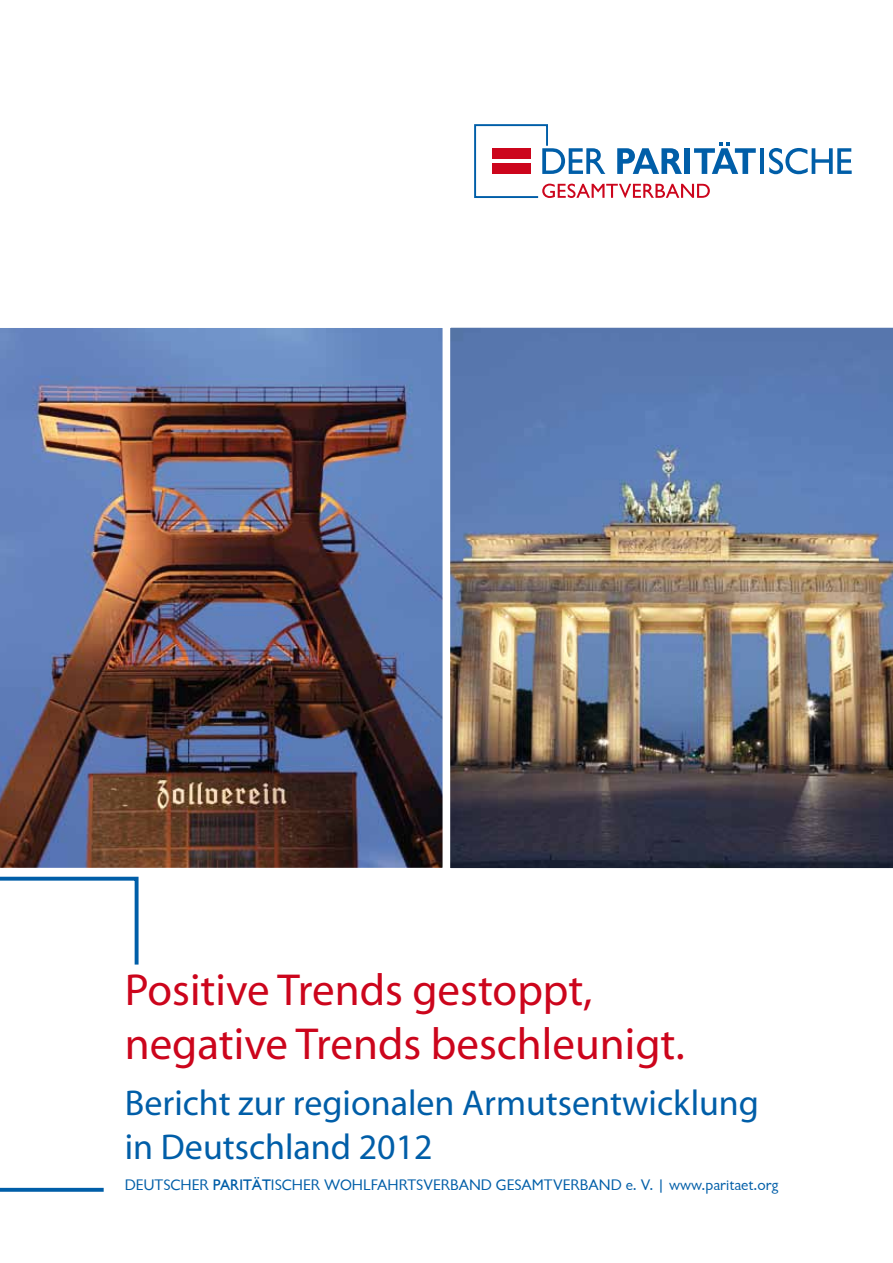
<style>
.page{position:relative;width:893px;height:1263px;background:#fff}
.page>*{position:absolute;margin:0;border:0;box-sizing:border-box;transform-origin:0 0}
.t1{font:45px/54px "Myriad";color:#cc051c}
.t2{font:36px/43.2px "Myriad";color:#005ea8}
.t3{font:15.75px "Chantilly";color:#005ea8}
.s1{font-weight:500}
</style>
<div class="page">
<img style="left:0;top:328px;width:443px;height:540px">
<img style="left:450px;top:327px;width:443px;height:542px">
<hr style="left:760px;top:148px;width:4px;height:26px;background:#005ea8">
<svg style="left:769px;top:148px;width:83px;height:26px"></svg>
<svg style="left:474px;top:124px;width:282px;height:74px"></svg>
<svg style="left:0;top:877px;width:139px;height:315px"></svg>
<h1 class="t1" style="left:125px;top:965px;width:561px">Positive Trends gestoppt, negative Trends beschleunigt.</h1>
<h2 class="t2" style="left:125px;top:1083px;width:636px">Bericht zur regionalen Armutsentwicklung in Deutschland 2012</h2>
<p class="t3" style="left:125px;top:1176px;width:655px">DEUTSCHER <span class="s1">parität</span>ISCHER WOHLFAHRTSVERBAND GESAMTVERBAND E. V. | WWW.PARITAET.ORG</p>
</div>
